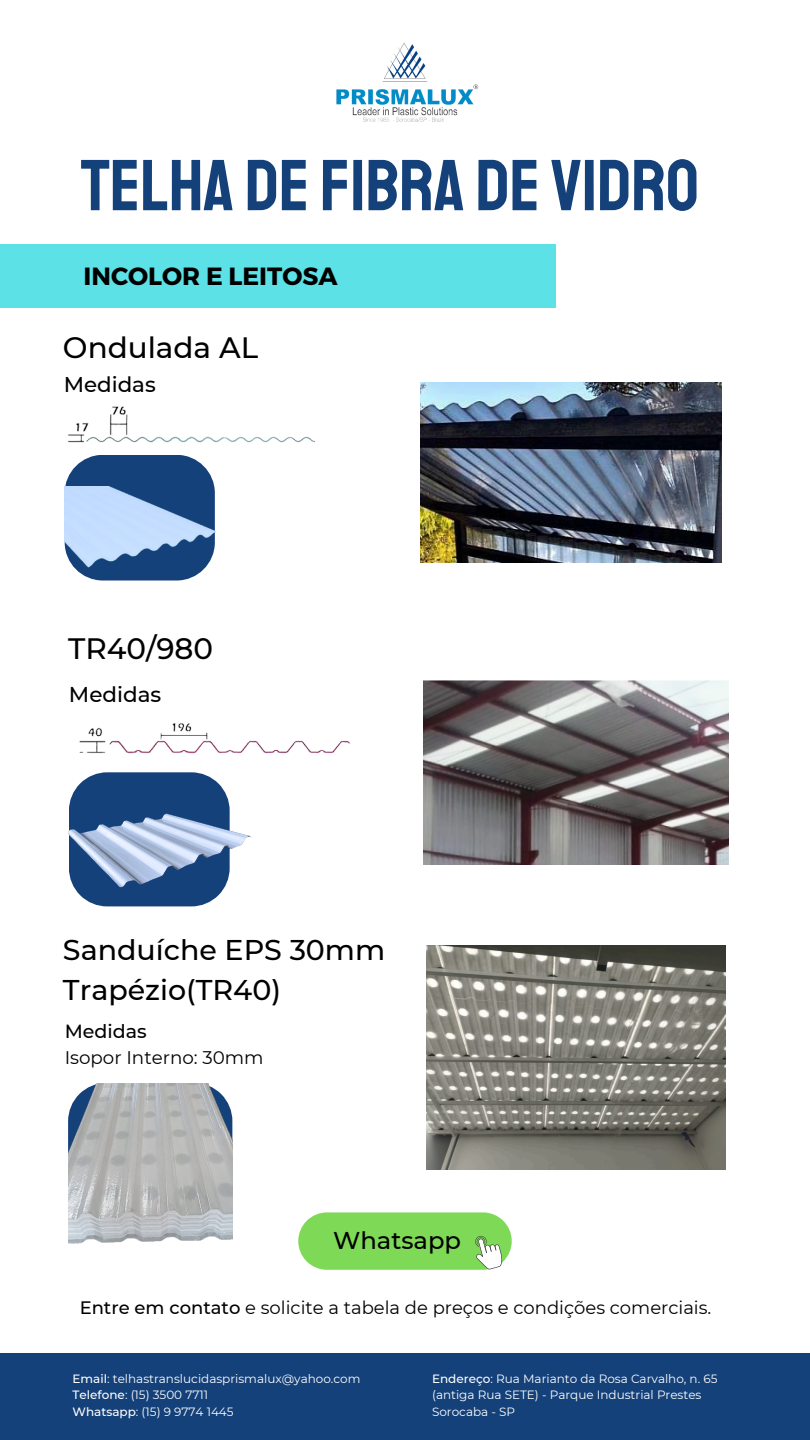
<style>
.page{position:relative;width:810px;height:1440px;background:#fff}
.page>*{position:absolute;margin:0;border:0;box-sizing:border-box;transform-origin:0 0}
.t1{font:72.3px "Staatliches";color:#14417a}
.t2{font:500 29.4px "Montserrat";color:#000}
.t3{font:500 28.5px/39.2px "Montserrat";color:#000}
.t4{font:700 24.9px "Montserrat";color:#000}
.t5{font:500 24.2px "Montserrat";color:#000}
.t6{font:500 21.4px "Montserrat";color:#000}
.t7{font:500 19px "Montserrat";color:#000}
.t8{font:18.3px "Montserrat";color:#000}
.t9{font:18px "Montserrat";color:#000}
.t10{font:12px "Montserrat";color:#fff}
.s1{font-weight:500}
</style>
<div class="page">
<img style="left:336px;top:43px;width:143px;height:79px">
<div style="left:0;top:1353px;width:810px;height:87px;background:#14417a"></div>
<svg style="left:298px;top:1212px;width:214px;height:58px;background:#8adb68"></svg>
<div style="left:65px;top:455px;width:150px;height:126px;background:#14417a;border-radius:38px"></div>
<svg style="left:76px;top:772px;width:147px;height:134px;background:#3a608f"></svg>
<div style="left:0;top:244px;width:556px;height:64px;background:#5ce1e6"></div>
<img style="left:65px;top:487px;width:152px;height:81px">
<img style="left:69px;top:780px;width:182px;height:110px">
<img style="left:68px;top:406px;width:247px;height:37px">
<img style="left:79px;top:723px;width:271px;height:31px">
<img style="left:420px;top:383px;width:302px;height:180px">
<img style="left:423px;top:680px;width:305px;height:184px">
<img style="left:68px;top:1083px;width:164px;height:161px">
<img style="left:427px;top:946px;width:298px;height:224px">
<p class="t1" style="left:81px;top:142px;width:620px">TELHA DE FIBRA DE VIDRO</p>
<p class="t4" style="left:84px;top:260px;width:256px">INCOLOR E LEITOSA</p>
<h5 class="t2" style="left:63px;top:329px;width:197px">Ondulada AL</h5>
<p class="t6" style="left:64px;top:371px;width:94px">Medidas</p>
<p class="t2" style="left:68px;top:631px;width:147px">TR40/980</p>
<p class="t6" style="left:69px;top:682px;width:94px">Medidas</p>
<h6 class="t3" style="left:63px;top:931px;width:324px">Sanduíche EPS 30mm<br>Trapézio(TR40)</h6>
<p class="t7" style="left:65px;top:1019px;width:83px">Medidas</p>
<p class="t8" style="left:65px;top:1046px;width:201px">Isopor Interno: 30mm</p>
<h1 class="t5" style="left:333px;top:1225px;width:130px">Whatsapp</h1>
<p class="t9" style="left:80px;top:1297px;width:633px"><span class="s1">Entre em contato</span> e solicite a tabela de preços e condições comerciais.</p>
<p class="t10" style="left:73px;top:1371px;width:289px"><span class="s1">Email</span>: telhastranslucidasprismalux@yahoo.com</p>
<p class="t10" style="left:73px;top:1388px;width:137px"><span class="s1">Telefone</span>: (15) 3500 7711</p>
<h3 class="t10" style="left:73px;top:1404px;width:163px"><span class="s1">Whatsapp</span>: (15) 9 9774 1445</h3>
<p class="t10" style="left:432px;top:1371px;width:287px"><span class="s1">Endereço</span>: Rua Marianto da Rosa Carvalho, n. 65</p>
<p class="t10" style="left:432px;top:1388px;width:271px">(antiga Rua SETE) - Parque Industrial Prestes</p>
<p class="t10" style="left:432px;top:1404px;width:85px">Sorocaba - SP</p>
</div>
